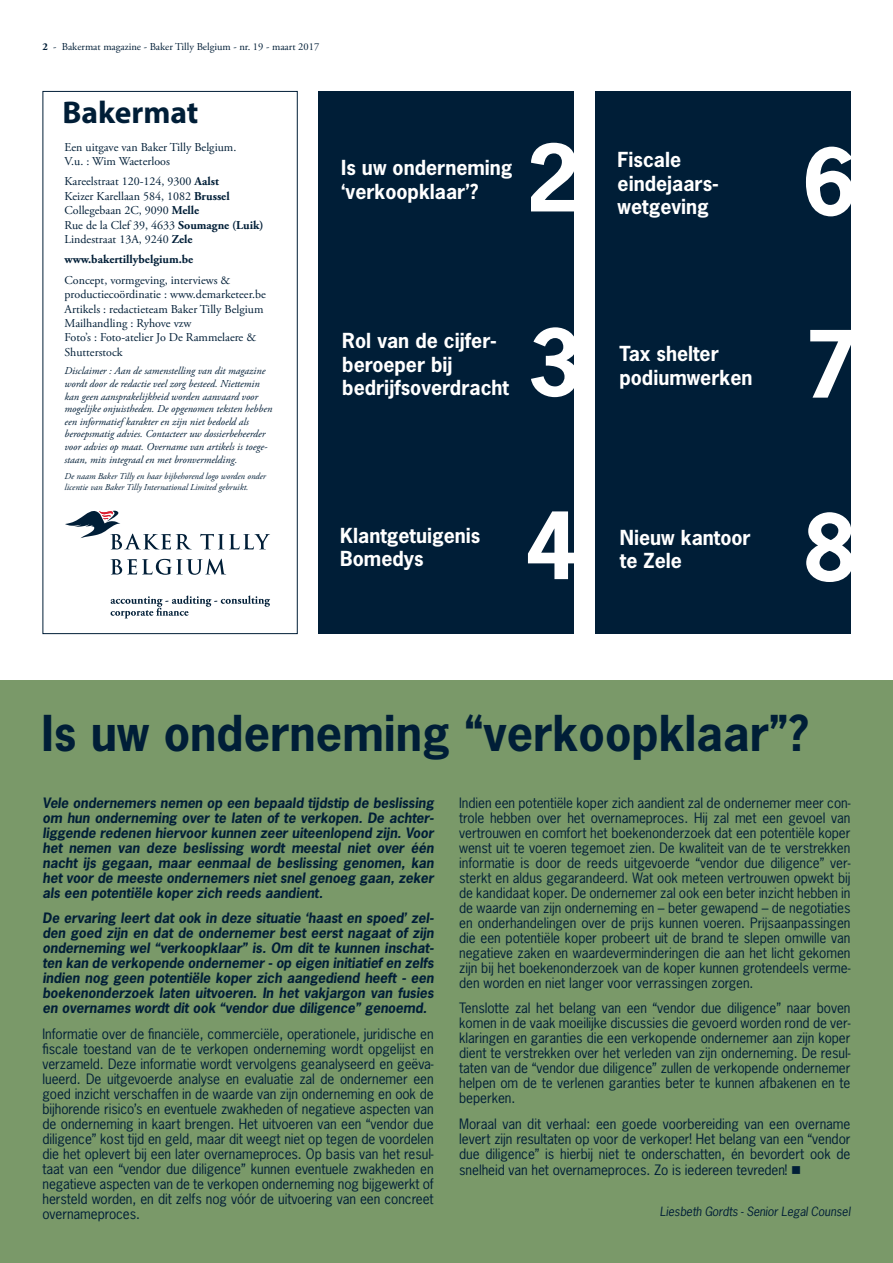
<style>
.page{position:relative;width:893px;height:1263px;background:#fff}
.page>*{position:absolute;margin:0;border:0;box-sizing:border-box;transform-origin:0 0}
.t1{font:700 87px "News Gothic Std";color:#fff}
.t2{font:700 46.5px "News Gothic Std";color:#001e37}
.t3{font:700 31.5px "Myriad Pro";color:#001e37}
.t4{font:700 19.5px/23.4px "News Gothic Std";color:#fff}
.t5{font:13.5px/15px "News Gothic Std";letter-spacing:-.005em;color:#001e37;text-align:justify}
.t6{font:italic 700 13.5px/15px "News Gothic Std";letter-spacing:-.005em;color:#001e37;text-align:justify}
.t7{font:12px/14.4px "Adobe Garamond Pro";color:#001e37}
.t8{font:italic 12px "News Gothic Std";letter-spacing:-.005em;color:#001e37}
.t9{font:700 12px "Adobe Garamond Pro";color:#001e37}
.t10{font:italic 10.5px/12.6px "Adobe Garamond Pro";color:#001e37}
.t11{font:10.5px "Adobe Garamond Pro";color:#001e37}
.t12{font:italic 9px/10.8px "Adobe Garamond Pro";color:#001e37}
.s1{font-weight:700}
</style>
<div class="page">
<div style="left:319px;top:91px;width:255px;height:543px;background:#001e37"></div>
<div style="left:595px;top:91px;width:255px;height:543px;background:#001e37"></div>
<svg style="left:65px;top:510px;width:126px;height:39px"></svg>
<svg style="left:200px;top:534px;width:70px;height:15px"></svg>
<svg style="left:111px;top:559px;width:115px;height:16px"></svg>
<svg style="left:111px;top:595px;width:159px;height:23px"></svg>
<div style="left:43px;top:91px;width:255px;height:543px;border:1px solid #001e37"></div>
<div style="left:0;top:680px;width:893px;height:583px;background:#7a9969"></div>
<p class="t11" style="left:43px;top:41px;width:278px"><span class="s1">2</span> - Bakermat magazine - Baker Tilly Belgium - nr. 19 - maart 2017</p>
<h3 class="t3" style="left:62px;top:92px;width:138px">Bakermat</h3>
<p class="t7" style="left:65px;top:140px;width:173px">Een uitgave van Baker Tilly Belgium.<br>V.u. : Wim Waeterloos</p>
<p class="t7" style="left:65px;top:175px;width:201px">Kareelstraat 120-124, 9300 <span class="s1">Aalst<br></span>Keizer Karellaan 584, 1082 <span class="s1">Brussel<br></span>Collegebaan 2C, 9090 <span class="s1">Melle<br></span>Rue de la Clef 39, 4633 <span class="s1">Soumagne (Luik)<br></span>Lindestraat 13A, 9240 <span class="s1">Zele</span></p>
<p class="t9" style="left:65px;top:253px;width:130px">www.bakertillybelgium.be</p>
<p class="t7" style="left:65px;top:273px;width:203px">Concept, vormgeving, interviews &amp; productiecoördinatie : www.demarketeer.be Artikels : redactieteam Baker Tilly Belgium Mailhandling : Ryhove vzw<br>Foto’s : Foto-atelier Jo De Rammelaere &amp; Shutterstock</p>
<p class="t10" style="left:65px;top:365px;width:209px">Disclaimer : Aan de samenstelling van dit magazine wordt door de redactie veel zorg besteed. Niettemin kan geen aansprakelijkheid worden aanvaard voor mogelijke onjuistheden. De opgenomen teksten hebben een informatief karakter en zijn niet bedoeld als beroepsmatig advies. Contacteer uw dossierbeheerder voor advies op maat. Overname van artikels is toege&shy;staan, mits integraal en met bronvermelding.</p>
<p class="t12" style="left:65px;top:471px;width:203px">De naam Baker Tilly en haar bijbehorend logo worden onder licentie van Baker Tilly International Limited gebruikt.</p>
<h3 class="t4" style="left:341px;top:156px;width:173px">Is uw onderneming ‘verkoopklaar’?</h3>
<h1 class="t1" style="left:526px;top:121px;width:56px">2</h1>
<h3 class="t4" style="left:342px;top:329px;width:168px">Rol van de cijfer&shy;beroeper bij bedrijfsoverdracht</h3>
<h1 class="t1" style="left:527px;top:306px;width:56px">3</h1>
<h3 class="t4" style="left:340px;top:523px;width:142px">Klantgetuigenis<br>Bomedys</h3>
<h1 class="t1" style="left:525px;top:489px;width:56px">4</h1>
<h3 class="t4" style="left:618px;top:148px;width:103px">Fiscale eindejaars&shy;wetgeving</h3>
<h1 class="t1" style="left:803px;top:125px;width:56px">6</h1>
<h3 class="t4" style="left:619px;top:342px;width:135px">Tax shelter podiumwerken</h3>
<h3 class="t4" style="left:620px;top:525px;width:132px">Nieuw kantoor te Zele</h3>
<h1 class="t1" style="left:804px;top:307px;width:56px">7</h1>
<h1 class="t1" style="left:803px;top:490px;width:56px">8</h1>
<h2 class="t2" style="left:41px;top:702px;width:769px">Is uw onderneming “verkoopklaar”?</h2>
<p class="t6" style="left:43px;top:795px;width:393px">Vele ondernemers nemen op een bepaald tijdstip de beslissing om hun onderneming over te laten of te verkopen. De achter&shy;liggende redenen hiervoor kunnen zeer uiteenlopend zijn. Voor het nemen van deze beslissing wordt meestal niet over één nacht ijs gegaan, maar eenmaal de beslissing genomen, kan het voor de meeste ondernemers niet snel genoeg gaan, zeker als een potentiële koper zich reeds aandient.</p>
<p class="t6" style="left:43px;top:911px;width:393px">De ervaring leert dat ook in deze situatie ‘haast en spoed’ zel&shy;den goed zijn en dat de ondernemer best eerst nagaat of zijn onderneming wel “verkoopklaar” is. Om dit te kunnen inschat&shy;ten kan de verkopende ondernemer - op eigen initiatief en zelfs indien nog geen potentiële koper zich aangediend heeft - een boekenonderzoek laten uitvoeren. In het vakjargon van fusies en overnames wordt dit ook “vendor due diligence” genoemd.</p>
<p class="t5" style="left:43px;top:1026px;width:393px">Informatie over de financiële, commerciële, operationele, juridische en fiscale toestand van de te verkopen onderneming wordt opgelijst en verzameld. Deze informatie wordt vervolgens geanalyseerd en geëva&shy;lueerd. De uitgevoerde analyse en evaluatie zal de ondernemer een goed inzicht verschaffen in de waarde van zijn onderneming en ook de bijhorende risico’s en eventuele zwakheden of negatieve aspecten van de onderneming in kaart brengen. Het uitvoeren van een “vendor due diligence” kost tijd en geld, maar dit weegt niet op tegen de voordelen die het oplevert bij een later overnameproces. Op basis van het resul&shy;taat van een “vendor due diligence” kunnen eventuele zwakheden en negatieve aspecten van de te verkopen onderneming nog bijgewerkt of hersteld worden, en dit zelfs nog vóór de uitvoering van een concreet overnameproces.</p>
<p class="t5" style="left:459px;top:795px;width:393px">Indien een potentiële koper zich aandient zal de ondernemer meer con&shy;trole hebben over het overnameproces. Hij zal met een gevoel van vertrouwen en comfort het boekenonderzoek dat een potentiële koper wenst uit te voeren tegemoet zien. De kwaliteit van de te verstrekken informatie is door de reeds uitgevoerde “vendor due diligence” ver&shy;sterkt en aldus gegarandeerd. Wat ook meteen vertrouwen opwekt bij de kandidaat koper. De ondernemer zal ook een beter inzicht hebben in de waarde van zijn onderneming en – beter gewapend – de negotiaties en onderhandelingen over de prijs kunnen voeren. Prijsaanpassingen die een potentiële koper probeert uit de brand te slepen omwille van negatieve zaken en waardeverminderingen die aan het licht gekomen zijn bij het boekenonderzoek van de koper kunnen grotendeels verme&shy;den worden en niet langer voor verrassingen zorgen.</p>
<p class="t5" style="left:459px;top:1001px;width:393px">Tenslotte zal het belang van een “vendor due diligence” naar boven komen in de vaak moeilijke discussies die gevoerd worden rond de ver&shy;klaringen en garanties die een verkopende ondernemer aan zijn koper dient te verstrekken over het verleden van zijn onderneming. De resul&shy;taten van de “vendor due diligence” zullen de verkopende ondernemer helpen om de te verlenen garanties beter te kunnen afbakenen en te beperken.</p>
<p class="t5" style="left:459px;top:1116px;width:393px;line-height:15.5px">Moraal van dit verhaal: een goede voorbereiding van een overname levert zijn resultaten op voor de verkoper! Het belang van een “vendor due diligence” is hierbij niet te onderschatten, én bevordert ook de snelheid van het overnameproces. Zo is iedereen tevreden! ■</p>
<p class="t8" style="left:660px;top:1204px;width:192px">Liesbeth Gordts - Senior Legal Counsel</p>
</div>
